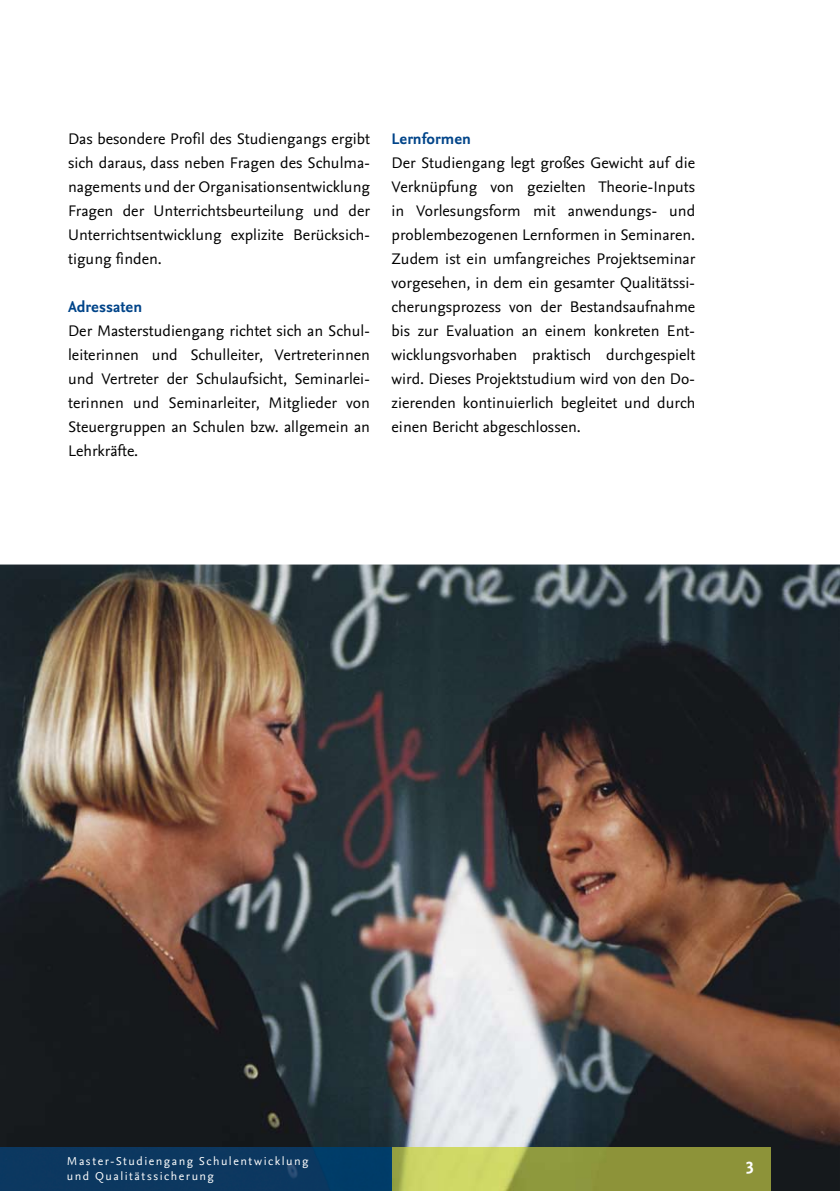
<style>
.page{position:relative;width:840px;height:1191px;background:#fff}
.page>*{position:absolute;margin:0;border:0;box-sizing:border-box;transform-origin:0 0}
.t1{font:700 18px "Nexus Sans OT";color:#fff}
.t2{font:16px/24px "Nexus Sans OT";color:#000;text-align:justify}
.t3{font:700 16px "Nexus Sans OT";color:#004489}
.t4{font:12px "Nexus Sans OT";letter-spacing:.125em;color:#fff}
</style>
<div class="page">
<img style="left:0;top:564px;width:839px;height:627px">
<img style="left:0;top:1147px;width:770px;height:44px">
<img style="left:391px;top:1147px;width:1px;height:44px">
<p class="t2" style="left:68px;top:127px;width:303px">Das besondere Profil des Studiengangs ergibt sich daraus, dass neben Fragen des Schulma&shy;nagements und der Organisationsentwicklung Fragen der Unterrichtsbeurteilung und der Unterrichtsentwicklung explizite Berücksich&shy;tigung finden.</p>
<p class="t3" style="left:68px;top:297px;width:76px">Adressaten</p>
<p class="t2" style="left:68px;top:319px;width:303px">Der Masterstudiengang richtet sich an Schul&shy;leiterinnen und Schulleiter, Vertreterinnen und Vertreter der Schulaufsicht, Seminarlei&shy;terinnen und Seminarleiter, Mitglieder von Steuergruppen an Schulen bzw. allgemein an Lehrkräfte.</p>
<p class="t3" style="left:391px;top:129px;width:81px">Lernformen</p>
<p class="t2" style="left:391px;top:151px;width:305px">Der Studiengang legt großes Gewicht auf die Verknüpfung von gezielten Theorie-Inputs in Vorlesungsform mit anwendungs- und problem bezogenen Lernformen in Seminaren.<br>Zudem ist ein umfangreiches Projektseminar vorgesehen, in dem ein gesamter Qualitätssi&shy;cherungsprozess von der Bestandsaufnahme bis zur Evaluation an einem konkreten Ent&shy;wicklungsvorhaben praktisch durchgespielt wird. Dieses Projektstudium wird von den Do&shy;zierenden kontinuierlich begleitet und durch einen Bericht abgeschlossen.</p>
<p class="t4" style="left:67px;top:1153px;width:243px">Master-Studiengang Schulentwicklung</p>
<p class="t1" style="left:745px;top:1152px;width:9px">3</p>
<p class="t4" style="left:67px;top:1168px;width:148px">und Qualitätssicherung</p>
</div>
